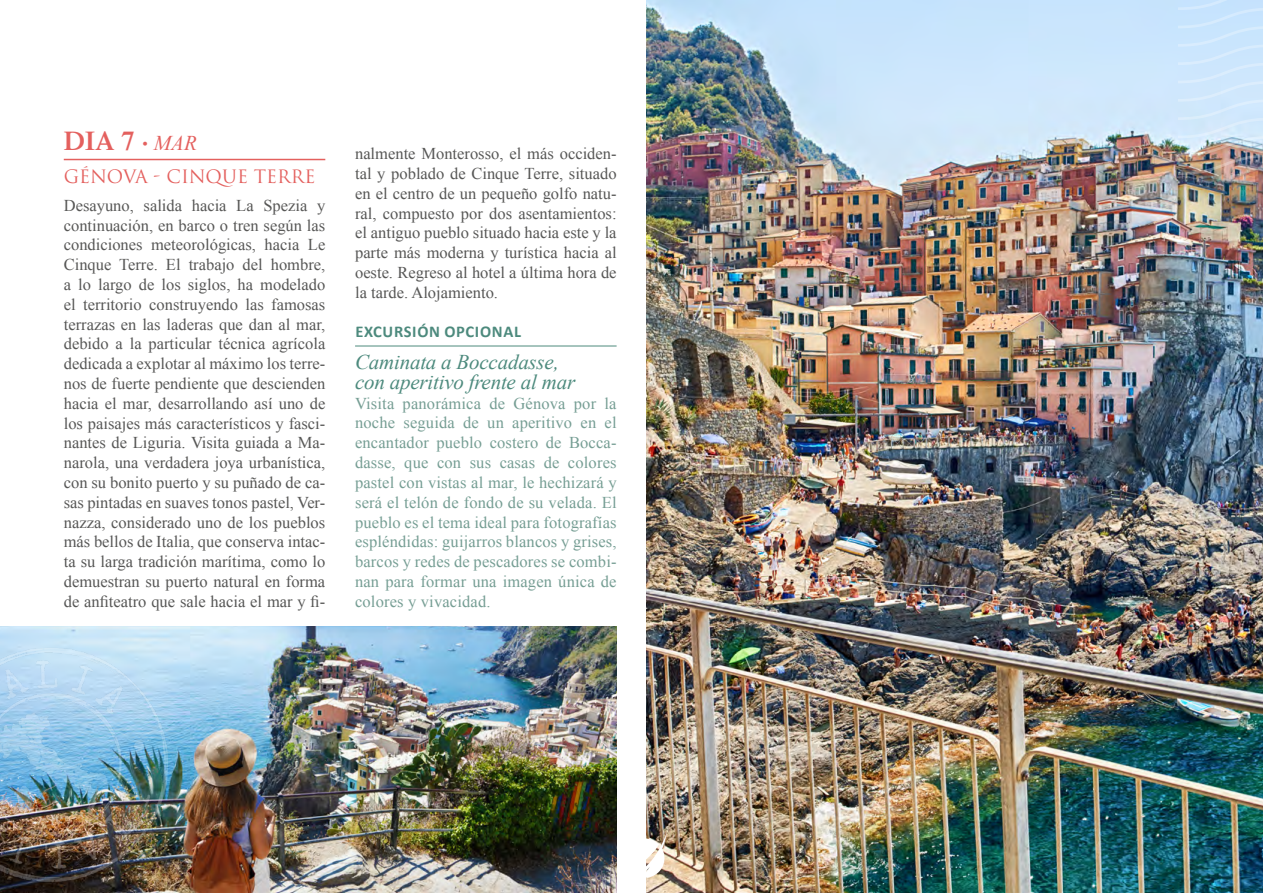
<style>
.page{position:relative;width:1263px;height:893px;background:#fff}
.page>*{position:absolute;margin:0;border:0;box-sizing:border-box;transform-origin:0 0}
.t1{font:600 27px "Times LT Std";color:#e4605e}
.t2{font:italic 21px/19.5px "Times New Roman";letter-spacing:-.01em;color:#4d8a7d}
.t3{font:18px "Trajan Pro";color:#e4605e}
.t4{font:16.5px/19.8px "Times New Roman";color:#575756;text-align:justify}
.t5{font:16.5px/19.8px "Times New Roman";letter-spacing:.01em;color:#769e94;text-align:justify}
.t6{font:700 16.5px "Calibri";letter-spacing:.04em;color:#4d8a7d}
.s1{font-family:"Times New Roman";font-weight:400;font-style:italic;font-size:21px}
</style>
<div class="page">
<hr style="left:64px;top:159px;width:261px;height:1px;background:#e4605e">
<hr style="left:355px;top:346px;width:262px;height:1px;background:#4d8a7d">
<img style="left:183px;top:626px;width:434px;height:267px">
<img style="left:646px;top:0;width:617px;height:893px">
<img style="left:1178px;top:0;width:85px;height:175px">
<img style="left:0;top:626px;width:183px;height:267px">
<img style="left:646px;top:833px;width:20px;height:44px">
<h1 class="t1" style="left:64px;top:125px;width:135px">DIA 7 · <span class="s1">MAR</span></h1>
<p class="t3" style="left:64px;top:165px;width:253px">GÉNOVA - CINQUE TERRE</p>
<p class="t4" style="left:64px;top:195px;width:263px">Desayuno, salida hacia La Spezia y continuación, en barco o tren según las condiciones meteorológicas, hacia Le Cinque Terre. El trabajo del hombre, a lo largo de los siglos, ha modelado el territorio construyendo las famosas terrazas en las laderas que dan al mar, debido a la particular técnica agrícola dedicada a explotar al máximo los terre&shy;nos de fuerte pendiente que descienden hacia el mar, desarrollando así uno de los paisajes más característicos y fasci&shy;nantes de Liguria. Visita guiada a Ma&shy;narola, una verdadera joya urbanística, con su bonito puerto y su puñado de ca&shy;sas pintadas en suaves tonos pastel, Ver&shy;nazza, considerado uno de los pueblos más bellos de Italia, que conserva intac&shy;ta su larga tradición marítima, como lo demuestran su puerto natural en forma de anfiteatro que sale hacia el mar y fi-</p>
<p class="t4" style="left:355px;top:144px;width:263px">nalmente Monterosso, el más occiden&shy;tal y poblado de Cinque Terre, situado en el centro de un pequeño golfo natu&shy;ral, compuesto por dos asentamientos: el antiguo pueblo situado hacia este y la parte más moderna y turística hacia al oeste. Regreso al hotel a última hora de la tarde. Alojamiento.</p>
<p class="t6" style="left:355px;top:320px;width:167px">EXCURSIÓN OPCIONAL</p>
<p class="t2" style="left:355px;top:352px;width:222px">Caminata a Boccadasse, con aperitivo frente al mar</p>
<p class="t5" style="left:355px;top:393px;width:263px">Visita panorámica de Génova por la noche seguida de un aperitivo en el encantador pueblo costero de Bocca&shy;dasse, que con sus casas de colores pastel con vistas al mar, le hechizará y será el telón de fondo de su velada. El pueblo es el tema ideal para fotografías espléndidas: guijarros blancos y grises, barcos y redes de pescadores se combi&shy;nan para formar una imagen única de colores y vivacidad.</p>
</div>
